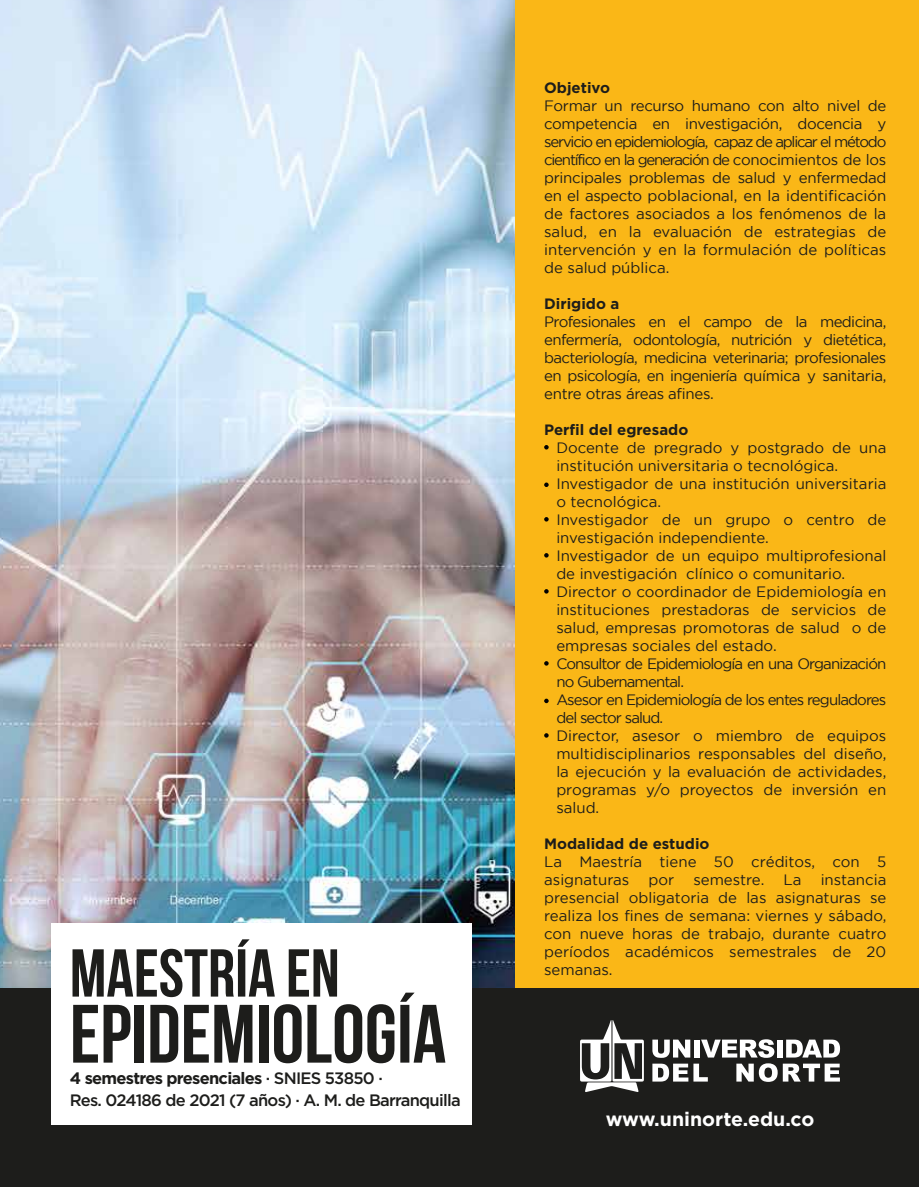
<style>
.page{position:relative;width:919px;height:1187px;background:#fff}
.page>*{position:absolute;margin:0;border:0;box-sizing:border-box;transform-origin:0 0}
.t1{font:700 82.5px "Bebas Neue";color:#1d1d1b}
.t2{font:700 67.5px "Bebas Neue";color:#1d1d1b}
.t3{font:700 19.5px "Gotham";color:#fff}
.t4{font:500 16.5px/21.6px "Gotham";letter-spacing:-.045em;color:#1d1d1b}
.t5{font:15px/18px "Gotham";color:#1d1d1b;text-align:justify}
.t6{font:700 15px "Gotham";color:#1d1d1b}
.s1{font-weight:700}
</style>
<div class="page">
<img style="left:0;top:0;width:515px;height:988px">
<div style="left:515px;top:0;width:403px;height:1048px;background:#fab717"></div>
<div style="left:0;top:988px;width:918px;height:198px;background:#1d1d1b"></div>
<div style="left:52px;top:923px;width:420px;height:201px;background:#fff"></div>
<svg style="left:652px;top:1039px;width:38px;height:18px"></svg>
<div style="left:693px;top:1039px;width:6px;height:18px;background:#fff"></div>
<svg style="left:701px;top:1039px;width:73px;height:18px"></svg>
<div style="left:776px;top:1039px;width:6px;height:18px;background:#fff"></div>
<svg style="left:786px;top:1039px;width:54px;height:18px"></svg>
<svg style="left:652px;top:1063px;width:55px;height:18px"></svg>
<svg style="left:736px;top:1063px;width:103px;height:18px"></svg>
<svg style="left:580px;top:1020px;width:63px;height:71px"></svg>
<svg style="left:544px;top:445px;width:4px;height:4px"></svg>
<svg style="left:544px;top:482px;width:4px;height:5px"></svg>
<svg style="left:544px;top:517px;width:4px;height:4px"></svg>
<svg style="left:544px;top:553px;width:4px;height:4px"></svg>
<svg style="left:544px;top:589px;width:4px;height:4px"></svg>
<svg style="left:544px;top:661px;width:4px;height:4px"></svg>
<svg style="left:544px;top:698px;width:4px;height:5px"></svg>
<svg style="left:544px;top:733px;width:4px;height:4px"></svg>
<h2 class="t2" style="left:70px;top:936px;width:271px">MAESTRÍA EN</h2>
<h1 class="t1" style="left:70px;top:988px;width:378px">EPIDEMIOLOGÍA</h1>
<p class="t4" style="left:70px;top:1067px;width:392px"><span class="s1">4 semestres presenciales</span> · SNIES 53850 ·<br>Res. 024186 de 2021 (7 años) · A. M. de Barranquilla</p>
<p class="t6" style="left:544px;top:77px;width:67px">Objetivo</p>
<p class="t5" style="left:544px;top:96px;width:344px">Formar un recurso humano con alto nivel de competencia en investigación, docencia y servicio en epidemiología, capaz de aplicar el método científico en la generación de conocimientos de los principales problemas de salud y enfermedad en el aspecto poblacional, en la identificación de factores asociados a los fenómenos de la salud, en la evaluación de estrategias de intervención y en la formulación de políticas de salud pública.</p>
<p class="t6" style="left:544px;top:293px;width:77px">Dirigido a</p>
<p class="t5" style="left:544px;top:312px;width:344px">Profesionales en el campo de la medicina, enfermería, odontología, nutrición y dietética, bacteriología, medicina veterinaria; profesionales en psicología, en ingeniería química y sanitaria, entre otras áreas afines.</p>
<p class="t6" style="left:544px;top:419px;width:146px">Perfil del egresado</p>
<p class="t5" style="left:556px;top:438px;width:331px;text-align:left">Docente de pregrado y postgrado de una institución universitaria o tecnológica.<br>Investigador de una institución universitaria o tecnológica.<br>Investigador de un grupo o centro de investigación independiente.<br>Investigador de un equipo multiprofesional de investigación clínico o comunitario.<br>Director o coordinador de Epidemiología en instituciones prestadoras de servicios de salud, empresas promotoras de salud o de empresas sociales del estado.<br>Consultor de Epidemiología en una Organización no Gubernamental.<br>Asesor en Epidemiología de los entes reguladores del sector salud.<br>Director, asesor o miembro de equipos multidisciplinarios responsables del diseño, la ejecución y la evaluación de actividades, programas y/o proyectos de inversión en salud.</p>
<p class="t6" style="left:544px;top:833px;width:167px">Modalidad de estudio</p>
<p class="t5" style="left:544px;top:852px;width:344px">La Maestría tiene 50 créditos, con 5 asignaturas</p>
<p class="t5" style="left:544px;top:870px;width:344px;text-indent:276px">instancia presencial obligatoria de las asignaturas se realiza los fines de semana: viernes y sábado, con nueve horas de trabajo, durante cuatro períodos académicos semestrales de 20 semanas.</p>
<p class="t5" style="left:648px;top:870px;width:27px">por</p>
<p class="t5" style="left:693px;top:870px;width:73px">semestre.</p>
<p class="t5" style="left:783px;top:870px;width:19px">La</p>
<h3 class="t3" style="left:605px;top:1106px;width:210px">www.uninorte.edu.co</h3>
</div>
